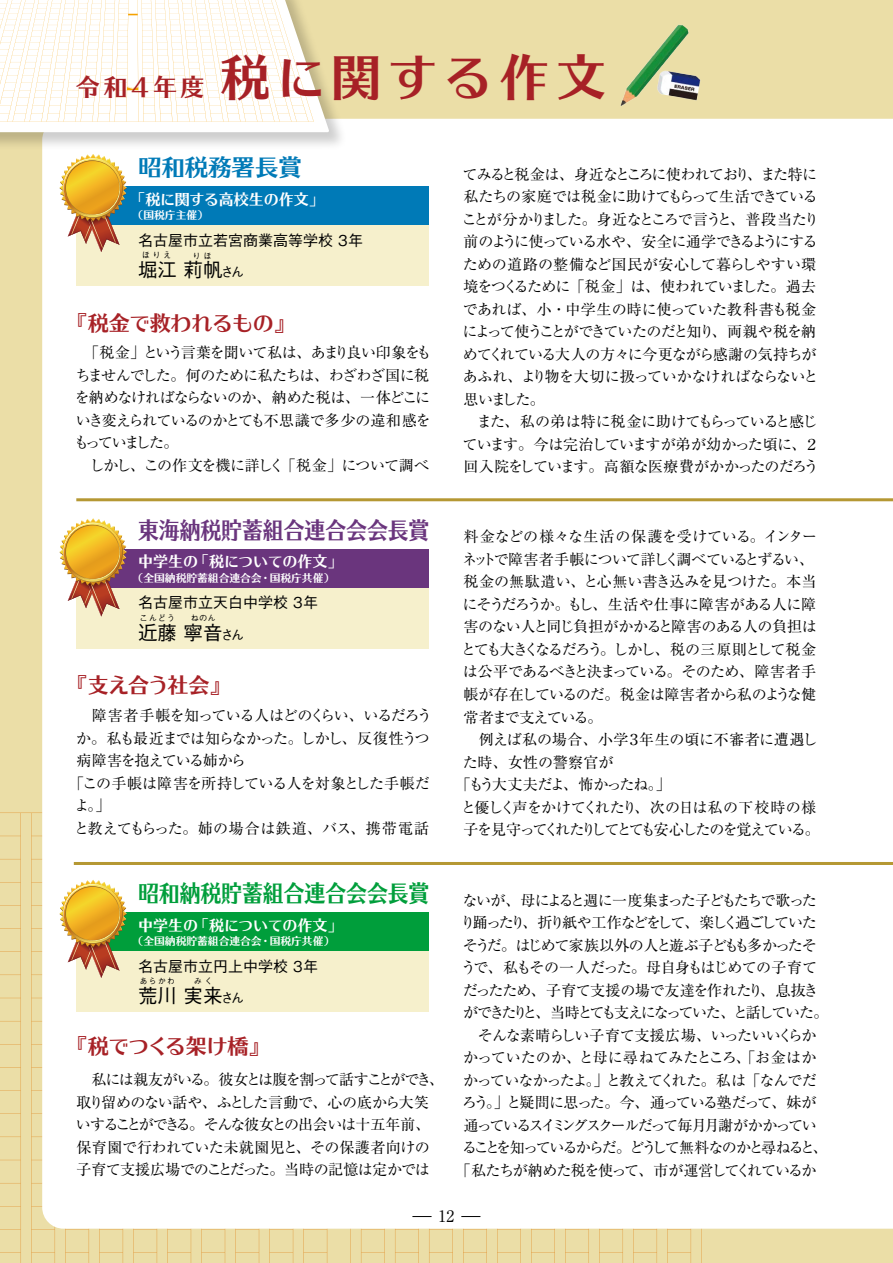
<style>
.page{position:relative;width:893px;height:1263px;background:#ebdea7}
.page>*{position:absolute;margin:0;border:0;box-sizing:border-box;transform-origin:0 0}
.t1{font:49.5px "UD Typos 515 Std";letter-spacing:.135em;color:#a72126}
.t2{font:23.4px "UD Typos 515 Std";color:#6a357d;scale:.89 1}
.t3{font:23.4px "UD Typos 515 Std";color:#009e3b;scale:.89 1}
.t4{font:23.4px "UD Typos 515 Std";color:#007ab7}
.t5{font:21px "UD Typos 515 Std";letter-spacing:-.03em;color:#a72126}
.t6{font:500 19.5px "Gothic BBB Pro";color:#000}
.t7{font:15.75px "Ryumin Pro";color:#000}
.t8{font:15px/22.5px "Ryumin Pro";letter-spacing:-.06em;color:#000}
.t9{font:15px "Ryumin Pro";letter-spacing:-.085em;color:#000}
.t10{font:15px "Ryumin Pro";color:#000}
.t11{font:15px "Ryumin Pro";letter-spacing:-.095em;color:#000}
.t12{font:15px "UD Typos 515 Std";letter-spacing:-.005em;color:#fff}
.t13{font:500 15px "Gothic BBB Pro";color:#000}
.t14{font:15px "Ryumin Pro";letter-spacing:-.15em;color:#000}
.t15{font:15px "Ryumin Pro";letter-spacing:-.13em;color:#000}
.t16{font:15px "Ryumin Pro";letter-spacing:-.115em;color:#000}
.t17{font:15px "Ryumin Pro";letter-spacing:-.135em;color:#000}
.t18{font:15px "Ryumin Pro";letter-spacing:-.125em;color:#000}
.t19{font:15px "Ryumin Pro";letter-spacing:-.105em;color:#000}
.t20{font:15px "Ryumin Pro";letter-spacing:-.025em;color:#000}
.t21{font:15px "Ryumin Pro";letter-spacing:-.03em;color:#000}
.t22{font:15px "Ryumin Pro";letter-spacing:-.04em;color:#000}
.t23{font:15px "Ryumin Pro";letter-spacing:-.035em;color:#000}
.t24{font:15px "Ryumin Pro";letter-spacing:.03em;color:#000}
.t25{font:15px "Ryumin Pro";letter-spacing:.01em;color:#000}
.t26{font:15px "Ryumin Pro";letter-spacing:.005em;color:#000}
.t27{font:15px "Ryumin Pro";letter-spacing:-.08em;color:#000}
.t28{font:15px "Ryumin Pro";letter-spacing:-.09em;color:#000}
.t29{font:10.8px "UD Typos 515 Std";color:#fff}
.t30{font:500 8.25px "Gothic BBB Pro";letter-spacing:.1em;color:#000}
.s1{font-size:24px}
.s2{font-size:13.5px}
</style>
<div class="page">
<svg style="left:0;top:813px;width:702px;height:450px"></svg>
<svg style="left:31px;top:837px;width:388px;height:416px"></svg>
<svg style="left:0;top:1252px;width:21px;height:1px"></svg>
<svg style="left:0;top:1229px;width:21px;height:1px"></svg>
<svg style="left:0;top:1206px;width:21px;height:1px"></svg>
<svg style="left:0;top:1183px;width:21px;height:1px"></svg>
<svg style="left:0;top:1160px;width:21px;height:1px"></svg>
<svg style="left:0;top:1137px;width:21px;height:1px"></svg>
<svg style="left:0;top:1113px;width:21px;height:1px"></svg>
<svg style="left:0;top:1090px;width:21px;height:1px"></svg>
<svg style="left:0;top:1067px;width:21px;height:1px"></svg>
<svg style="left:0;top:1044px;width:21px;height:1px"></svg>
<svg style="left:0;top:1021px;width:21px;height:1px"></svg>
<svg style="left:0;top:998px;width:21px;height:1px"></svg>
<svg style="left:0;top:975px;width:21px;height:1px"></svg>
<svg style="left:0;top:951px;width:21px;height:1px"></svg>
<svg style="left:0;top:928px;width:21px;height:1px"></svg>
<svg style="left:0;top:905px;width:21px;height:1px"></svg>
<svg style="left:0;top:882px;width:21px;height:1px"></svg>
<svg style="left:0;top:859px;width:21px;height:1px"></svg>
<svg style="left:0;top:836px;width:21px;height:1px"></svg>
<div style="left:42px;top:119px;width:851px;height:1110px;background:#fff"></div>
<svg style="left:461px;top:1216px;width:19px;height:1px"></svg>
<svg style="left:412px;top:1216px;width:20px;height:1px"></svg>
<div style="left:76px;top:212px;width:353px;height:74px;background:#f6f0cc"></div>
<div style="left:76px;top:187px;width:353px;height:38px;background:#007ab7"></div>
<div style="left:76px;top:938px;width:353px;height:73px;background:#f6f0cc"></div>
<div style="left:76px;top:912px;width:353px;height:38px;background:#009e3b"></div>
<img style="left:0;top:100px;width:353px;height:56px">
<svg style="left:0;top:0;width:329px;height:132px;background:#fcf9f0"></svg>
<div style="left:76px;top:575px;width:353px;height:73px;background:#f6f0cc"></div>
<div style="left:76px;top:549px;width:353px;height:38px;background:#6a357d"></div>
<hr style="left:76px;top:498px;width:817px;height:3px;background:#b59833">
<img style="left:60px;top:518px;width:67px;height:98px">
<img style="left:60px;top:154px;width:67px;height:98px">
<svg style="left:31px;top:880px;width:96px;height:98px"></svg>
<hr style="left:74px;top:862px;width:819px;height:3px;background:#b59833">
<img style="left:620px;top:25px;width:81px;height:81px">
<h1 class="t1" style="left:76px;top:35px;width:531px"><span class="s1">令和4年度</span> 税に関する作文</h1>
<h2 class="t4" style="left:138px;top:147px;width:165px">昭和税務署長賞</h2>
<p class="t12" style="left:131px;top:186px;width:195px">「税に関する高校生の作文」</p>
<p class="t29" style="left:133px;top:206px;width:77px">（国税庁主催）</p>
<p class="t13" style="left:138px;top:228px;width:227px">名古屋市立若宮商業高等学校 3年</p>
<h3 class="t6" style="left:138px;top:254px;width:108px">堀江 莉帆<span class="s2">さん</span></h3>
<p class="t30" style="left:142px;top:249px;width:31px">ほりえ</p>
<p class="t30" style="left:193px;top:249px;width:20px">りほ</p>
<h3 class="t5" style="left:67px;top:305px;width:230px">『税金で救われるもの』</h3>
<p class="t8" style="left:74px;top:341px;width:359px">　「税金」という言葉を聞いて私は、あまり良い印象をもちませんでした。何のために私たちは、わざわざ国に税を納めなければならないのか、納めた税は、一体どこにいき変えられているのかとても不思議で多少の違和感をもっていました。<br>　しかし、この作文を機に詳しく「税金」について調べ</p>
<h2 class="t2" style="left:138px;top:510px;width:329px">東海納税貯蓄組合連合会会長賞</h2>
<p class="t12" style="left:138px;top:549px;width:206px">中学生の「税についての作文」</p>
<p class="t29" style="left:133px;top:568px;width:203px">（全国納税貯蓄組合連合会・国税庁共催）</p>
<p class="t13" style="left:138px;top:591px;width:182px">名古屋市立天白中学校 3年</p>
<h3 class="t6" style="left:138px;top:617px;width:108px">近藤 寧音<span class="s2">さん</span></h3>
<p class="t30" style="left:140px;top:611px;width:37px">こんどう</p>
<p class="t30" style="left:191px;top:611px;width:26px">ねのん</p>
<h3 class="t5" style="left:67px;top:668px;width:165px">『支え合う社会』</h3>
<p class="t8" style="left:76px;top:703px;width:357px">　障害者手帳を知っている人はどのくらい、いるだろう</p>
<p class="t9" style="left:76px;top:726px;width:355px">か。私も最近までは知らなかった。しかし、反復性うつ</p>
<p class="t27" style="left:76px;top:749px;width:171px">病障害を抱えている姉から</p>
<p class="t8" style="left:69px;top:771px;width:362px">「この手帳は障害を所持している人を対象とした手帳だ</p>
<p class="t8" style="left:75px;top:793px;width:37px">よ。」</p>
<p class="t24" style="left:74px;top:816px;width:357px">と教えてもらった。姉の場合は鉄道、バス、携帯電話</p>
<p class="t8" style="left:462px;top:162px;width:359px">てみると税金は、身近なところに使われており、また特に私たちの家庭では税金に助けてもらって生活できていることが分かりました。身近なところで言うと、普段当たり前のように使っている水や、安全に通学できるようにするための道路の整備など国民が安心して暮らしやすい環境をつくるために「税金」は、使われていました。過去であれば、小・中学生の時に使っていた教科書も税金によって使うことができていたのだと知り、両親や税を納めてくれている大人の方々に今更ながら感謝の気持ちがあふれ、より物を大切に扱っていかなければならないと思いました。<br>　また、私の弟は特に税金に助けてもらっていると感じています。今は完治していますが弟が幼かった頃に、２回入院をしています。高額な医療費がかかったのだろう</p>
<p class="t25" style="left:463px;top:525px;width:355px">料金などの様々な生活の保護を受けている。インター</p>
<p class="t8" style="left:462px;top:547px;width:353px">ネットで障害者手帳について詳しく調べているとずるい、</p>
<p class="t26" style="left:463px;top:570px;width:354px">税金の無駄遣い、と心無い書き込みを見つけた。本当</p>
<p class="t20" style="left:462px;top:593px;width:355px">にそうだろうか。もし、生活や仕事に障害がある人に障</p>
<p class="t21" style="left:463px;top:615px;width:355px">害のない人と同じ負担がかかると障害のある人の負担は</p>
<p class="t19" style="left:461px;top:638px;width:357px">とても大きくなるだろう。しかし、税の三原則として税金</p>
<p class="t8" style="left:463px;top:660px;width:355px">は公平であるべきと決まっている。そのため、障害者手</p>
<p class="t8" style="left:463px;top:682px;width:354px">帳が存在しているのだ。税金は障害者から私のような健</p>
<p class="t28" style="left:463px;top:705px;width:141px">常者まで支えている。</p>
<p class="t10" style="left:463px;top:728px;width:355px">　例えば私の場合、小学３年生の頃に不審者に遭遇し</p>
<p class="t10" style="left:463px;top:750px;width:152px">た時、女性の警察官が</p>
<p class="t9" style="left:456px;top:773px;width:216px">「もう大丈夫だよ、怖かったね。」</p>
<p class="t22" style="left:461px;top:795px;width:357px">と優しく声をかけてくれたり、次の日は私の下校時の様</p>
<p class="t16" style="left:463px;top:818px;width:358px">子を見守ってくれたりしてとても安心したのを覚えている。</p>
<h2 class="t3" style="left:138px;top:873px;width:329px">昭和納税貯蓄組合連合会会長賞</h2>
<p class="t12" style="left:138px;top:912px;width:206px">中学生の「税についての作文」</p>
<p class="t29" style="left:133px;top:931px;width:203px">（全国納税貯蓄組合連合会・国税庁共催）</p>
<p class="t13" style="left:138px;top:954px;width:182px">名古屋市立円上中学校 3年</p>
<h3 class="t6" style="left:138px;top:980px;width:108px">荒川 実来<span class="s2">さん</span></h3>
<p class="t30" style="left:140px;top:975px;width:37px">あらかわ</p>
<p class="t30" style="left:194px;top:975px;width:20px">みく</p>
<h3 class="t5" style="left:67px;top:1028px;width:204px">『税でつくる架け橋』</h3>
<p class="t8" style="left:76px;top:1067px;width:370px">　私には親友がいる。彼女とは腹を割って話すことができ、取り留めのない話や、ふとした言動で、心の底から大笑いすることができる。そんな彼女との出会いは十五年前、保育園で行われていた未就園児と、その保護者向けの子育て支援広場でのことだった。当時の記憶は定かでは</p>
<p class="t11" style="left:462px;top:888px;width:356px">ないが、母によると週に一度集まった子どもたちで歌った</p>
<p class="t17" style="left:461px;top:911px;width:358px">り踊ったり、折り紙や工作などをして、楽しく過ごしていた</p>
<p class="t11" style="left:463px;top:933px;width:355px">そうだ。はじめて家族以外の人と遊ぶ子どもも多かったそ</p>
<p class="t8" style="left:461px;top:955px;width:357px">うで、私もその一人だった。母自身もはじめての子育て</p>
<p class="t23" style="left:463px;top:978px;width:357px">だったため、子育て支援の場で友達を作れたり、息抜き</p>
<p class="t14" style="left:463px;top:1001px;width:367px">ができたりと、当時とても支えになっていた、と話していた。</p>
<p class="t8" style="left:478px;top:1023px;width:340px">そんな素晴らしい子育て支援広場、いったいいくらか</p>
<p class="t10" style="left:463px;top:1046px;width:355px">かっていたのか、と母に尋ねてみたところ、「お金はか</p>
<p class="t8" style="left:463px;top:1068px;width:355px">かっていなかったよ。」と教えてくれた。私は「なんでだ</p>
<p class="t9" style="left:462px;top:1091px;width:356px">ろう。」と疑問に思った。今、通っている塾だって、妹が</p>
<p class="t18" style="left:463px;top:1113px;width:355px">通っているスイミングスクールだって毎月月謝がかかってい</p>
<p class="t15" style="left:462px;top:1136px;width:367px">ることを知っているからだ。どうして無料なのかと尋ねると、</p>
<p class="t9" style="left:456px;top:1158px;width:362px">「私たちが納めた税を使って、市が運営してくれているか</p>
<p class="t7" style="left:439px;top:1204px;width:17px">12</p>
</div>
